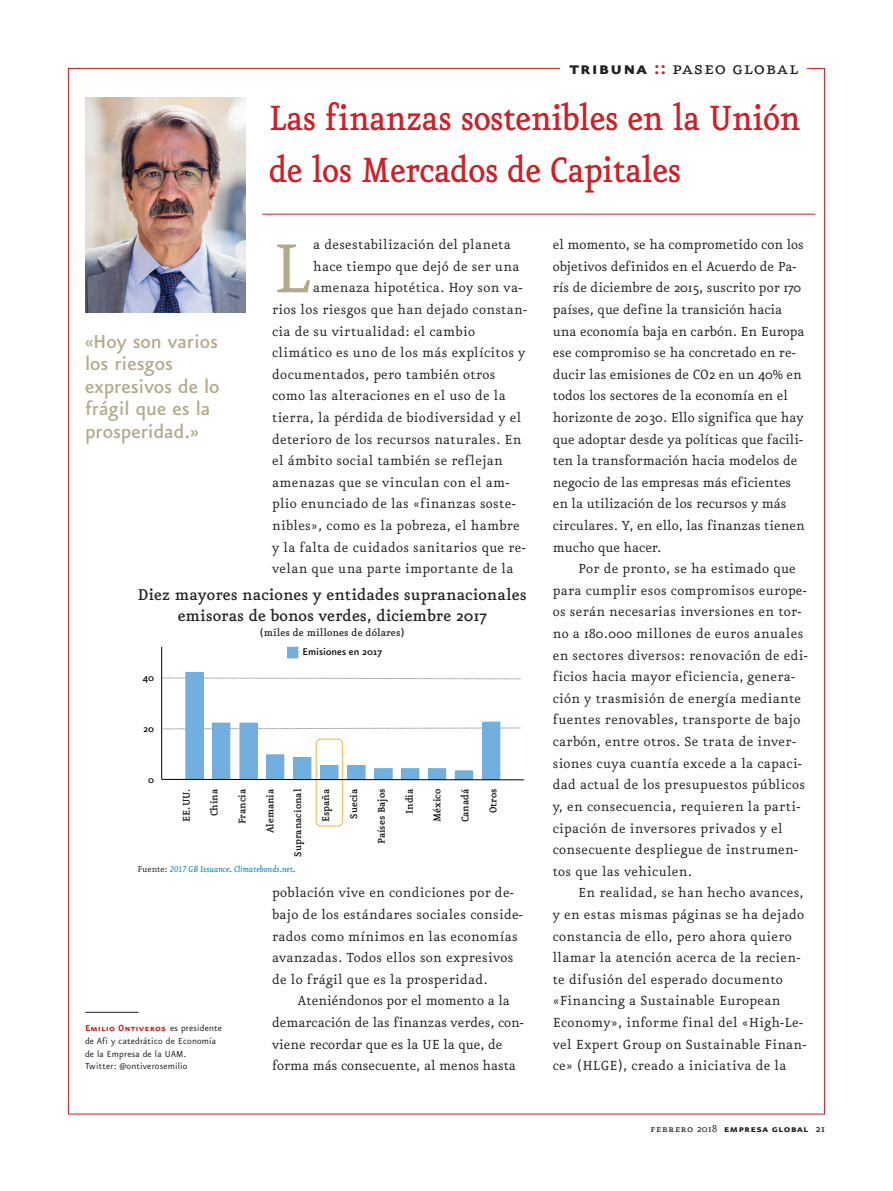
<style>
.page{position:relative;width:893px;height:1191px;background:#fff}
.page>*{position:absolute;margin:0;border:0;box-sizing:border-box;transform-origin:0 0}
.t1{font:82.95px "Eureka";color:#b3aa8e}
.t2{font:500 42px/52.1px "Eureka";letter-spacing:-.02em;color:#cd2027;scale:.9 1}
.t3{font:500 22.5px/22.5px "Eureka Sans";color:#b3aa8e}
.t4{font:21.9px "Eureka Small Caps";letter-spacing:.025em;color:#231f20}
.t5{font:500 18.75px/21px "Eureka";color:#231f20;text-align:center}
.t6{font:15.75px/21.6px "Eureka";letter-spacing:.02em;color:#231f20}
.t7{font:15.75px/21.6px "Eureka";color:#231f20}
.t8{font:12px "Eureka Sans Bold Caps";letter-spacing:.025em;color:#231f20}
.t9{font:500 12px "Eureka";color:#231f20}
.t10{font:500 11.7px "Eureka";color:#000}
.t11{font:500 11.55px "Eureka";color:#000}
.t12{font:500 11.55px "Eureka Sans";color:#000}
.t13{font:10.5px/12.8px "Eureka Sans";letter-spacing:.015em;color:#231f20}
.t14{font:10.5px "Eureka Sans Bold Caps";letter-spacing:.015em;color:#cd2027}
.t15{font:italic 10.2px "Eureka";color:#0078ae}
.s1{font-family:"Eureka Sans Bold Caps"}
.s2{font-family:"Eureka Sans Bold Caps";color:#cd2027}
.s3{font-style:normal;color:#231f20}
.s4{color:#231f20}
.s5{font-family:"Eureka Sans";color:#231f20}
.s6{font-family:"Eureka Small Caps"}
.s7{font-family:"Eureka"}
.s8{font-family:"Eureka";font-weight:500}
</style>
<div class="page">
<hr style="left:262px;top:214px;width:553px;height:1px;background:#cd2027">
<img style="left:85px;top:98px;width:160px;height:215px">
<hr style="left:85px;top:1012px;width:54px;height:1px;background:#231f20">
<div style="left:316px;top:738px;width:27px;height:88px;border:1px solid #f6c470;border-radius:4px"></div>
<hr style="left:161px;top:647px;width:1px;height:132px;background:#000">
<svg style="left:162px;top:678px;width:359px;height:1px"></svg>
<svg style="left:162px;top:728px;width:359px;height:1px"></svg>
<div style="left:288px;top:647px;width:10px;height:11px;background:#73afde"></div>
<div style="left:287px;top:647px;width:11px;height:11px;border:1px solid #73afde"></div>
<div style="left:186px;top:672px;width:17px;height:107px;background:#73afde"></div>
<div style="left:186px;top:672px;width:18px;height:107px;border:1px solid #73afde"></div>
<div style="left:212px;top:723px;width:18px;height:56px;background:#73afde"></div>
<div style="left:240px;top:723px;width:17px;height:56px;background:#73afde"></div>
<div style="left:240px;top:723px;width:18px;height:56px;border:1px solid #73afde"></div>
<div style="left:266px;top:754px;width:18px;height:25px;background:#73afde"></div>
<div style="left:266px;top:754px;width:18px;height:25px;border:1px solid #73afde"></div>
<div style="left:294px;top:757px;width:17px;height:22px;background:#73afde"></div>
<div style="left:293px;top:757px;width:18px;height:22px;border:1px solid #73afde"></div>
<div style="left:321px;top:765px;width:17px;height:14px;background:#73afde"></div>
<div style="left:320px;top:765px;width:18px;height:14px;border:1px solid #73afde"></div>
<div style="left:348px;top:765px;width:17px;height:14px;background:#73afde"></div>
<div style="left:347px;top:765px;width:18px;height:14px;border:1px solid #73afde"></div>
<div style="left:375px;top:768px;width:17px;height:11px;background:#73afde"></div>
<div style="left:374px;top:768px;width:18px;height:11px;border:1px solid #73afde"></div>
<div style="left:401px;top:768px;width:18px;height:11px;background:#73afde"></div>
<div style="left:401px;top:768px;width:18px;height:11px;border:1px solid #73afde"></div>
<div style="left:428px;top:768px;width:18px;height:11px;background:#73afde"></div>
<div style="left:428px;top:768px;width:18px;height:11px;border:1px solid #73afde"></div>
<div style="left:455px;top:771px;width:18px;height:8px;background:#73afde"></div>
<div style="left:455px;top:770px;width:18px;height:9px;border:1px solid #73afde"></div>
<div style="left:482px;top:722px;width:18px;height:57px;background:#73afde"></div>
<hr style="left:162px;top:779px;width:362px;height:1px;background:#000">
<h3 class="t4" style="left:569px;top:58px;width:230px"><span class="s1">tribuna</span> <span class="s2">::</span> paseo global</h3>
<h2 class="t2" style="left:269px;top:93px;width:592px">Las finanzas sostenibles en la Unión de los Mercados de Capitales</h2>
<h3 class="t3" style="left:85px;top:328px;width:136px">«Hoy son varios los riesgos expresivos de lo frágil que es la prosperidad.»</h3>
<h1 class="t1" style="left:272px;top:229px;width:41px">L</h1>
<p class="t6" style="left:313px;top:234px;width:199px">a desestabilización del planeta</p>
<p class="t6" style="left:313px;top:256px;width:208px">hace tiempo que dejó de ser una</p>
<p class="t6" style="left:313px;top:277px;width:211px">amenaza hipotética. Hoy son va-</p>
<p class="t6" style="left:272px;top:299px;width:256px">rios los riesgos que han dejado constan-</p>
<p class="t6" style="left:272px;top:321px;width:204px">cia de su virtualidad: el cambio</p>
<p class="t6" style="left:272px;top:342px;width:255px">climático es uno de los más explícitos y</p>
<p class="t6" style="left:272px;top:364px;width:225px">documentados, pero también otros</p>
<p class="t6" style="left:272px;top:385px;width:235px">como las alteraciones en el uso de la</p>
<p class="t6" style="left:272px;top:407px;width:251px">tierra, la pérdida de biodiversidad y el</p>
<p class="t6" style="left:272px;top:429px;width:251px">deterioro de los recursos naturales. En</p>
<p class="t6" style="left:272px;top:450px;width:232px">el ámbito social también se reflejan</p>
<p class="t6" style="left:272px;top:472px;width:239px">amenazas que se vinculan con el am-</p>
<p class="t6" style="left:272px;top:493px;width:245px">plio enunciado de las «finanzas soste-</p>
<p class="t6" style="left:272px;top:515px;width:249px">nibles», como es la pobreza, el hambre</p>
<p class="t6" style="left:272px;top:537px;width:255px">y la falta de cuidados sanitarios que re-</p>
<p class="t6" style="left:272px;top:558px;width:243px">velan que una parte importante de la</p>
<p class="t5" style="left:138px;top:585px;width:390px">Diez mayores naciones y entidades supranacionales emisoras de bonos verdes, diciembre 2017</p>
<p class="t9" style="left:260px;top:627px;width:146px">(miles de millones de dólares)</p>
<p class="t10" style="left:143px;top:671px;width:13px">40</p>
<p class="t10" style="left:143px;top:723px;width:12px">20</p>
<p class="t11" style="left:148px;top:774px;width:7px">0</p>
<p class="t12" style="left:303px;top:646px;width:81px">Emisiones en 2017</p>
<p class="t10" style="left:181px;top:821px;width:34px;rotate:-90deg">EE.UU.</p>
<p class="t11" style="left:209px;top:816px;width:29px;rotate:-90deg">China</p>
<p class="t11" style="left:237px;top:824px;width:37px;rotate:-90deg">Francia</p>
<p class="t11" style="left:265px;top:833px;width:46px;rotate:-90deg">Alemania</p>
<p class="t11" style="left:292px;top:856px;width:69px;rotate:-90deg">Supranacional</p>
<p class="t11" style="left:320px;top:822px;width:35px;rotate:-90deg">España</p>
<p class="t11" style="left:348px;top:818px;width:31px;rotate:-90deg">Suecia</p>
<p class="t11" style="left:376px;top:844px;width:57px;rotate:-90deg">Países Bajos</p>
<p class="t11" style="left:404px;top:814px;width:27px;rotate:-90deg">India</p>
<p class="t11" style="left:432px;top:822px;width:35px;rotate:-90deg">México</p>
<p class="t11" style="left:460px;top:822px;width:35px;rotate:-90deg">Canadá</p>
<p class="t11" style="left:487px;top:813px;width:26px;rotate:-90deg">Otros</p>
<p class="t15" style="left:138px;top:864px;width:159px"><span class="s3">Fuente:</span> 2017 GB Issuance<span class="s4">.</span> Climatebonds.net<span class="s4">.</span></p>
<p class="t14" style="left:85px;top:1023px;width:139px">Emilio Ontiveros <span class="s5">es presidente</span></p>
<p class="t13" style="left:85px;top:1035px;width:133px">de Afi y catedrático de Economía de la Empresa de la UAM.<br>Twitter: @ontiverosemilio</p>
<p class="t6" style="left:272px;top:882px;width:252px">población vive en condiciones por de&shy;bajo de los estándares sociales conside&shy;rados como mínimos en las economías avanzadas. Todos ellos son expresivos de lo frágil que es la prosperidad.</p>
<p class="t7" style="left:272px;top:990px;width:253px;text-indent:26px">Ateniéndonos por el momento a la demarcación de las finanzas verdes, con&shy;viene recordar que es la UE la que, de forma más consecuente, al menos hasta</p>
<p class="t7" style="left:553px;top:234px;width:253px">el momento, se ha comprometido con los objetivos definidos en el Acuerdo de Pa&shy;rís de diciembre de 2015, suscrito por 170 países, que define la transición hacia una economía baja en carbón. En Europa ese compromiso se ha concretado en re&shy;ducir las emisiones de CO2 en un 40% en todos los sectores de la economía en el horizonte de 2030. Ello significa que hay que adoptar desde ya políticas que facili&shy;ten la transformación hacia modelos de negocio de las empresas más eficientes en la utilización de los recursos y más circulares. Y, en ello, las finanzas tienen mucho que hacer.</p>
<p class="t6" style="left:553px;top:558px;width:256px;text-indent:26px">Por de pronto, se ha estimado que para cumplir esos compromisos europe&shy;os serán necesarias inversiones en tor&shy;no a 180.000 millones de euros anuales en sectores diversos: renovación de edi&shy;ficios hacia mayor eficiencia, genera&shy;ción y trasmisión de energía mediante fuentes renovables, transporte de bajo carbón, entre otros. Se trata de inver&shy;siones cuya cuantía excede a la capaci&shy;dad actual de los presupuestos públicos y, en consecuencia, requieren la parti&shy;cipación de inversores privados y el consecuente despliegue de instrumen&shy;tos que las vehiculen.</p>
<p class="t6" style="left:553px;top:882px;width:255px;text-indent:26px">En realidad, se han hecho avances, y en estas mismas páginas se ha dejado constancia de ello, pero ahora quiero llamar la atención acerca de la recien&shy;te difusión del esperado documento «Financing a Sustainable European Economy», informe final del «High-Le&shy;vel Expert Group on Sustainable Finan&shy;ce» (HLGE), creado a iniciativa de la</p>
<p class="t8" style="left:650px;top:1122px;width:176px"><span class="s6">febrero</span> <span class="s7">2018</span> empresa global <span class="s8">21</span></p>
</div>
